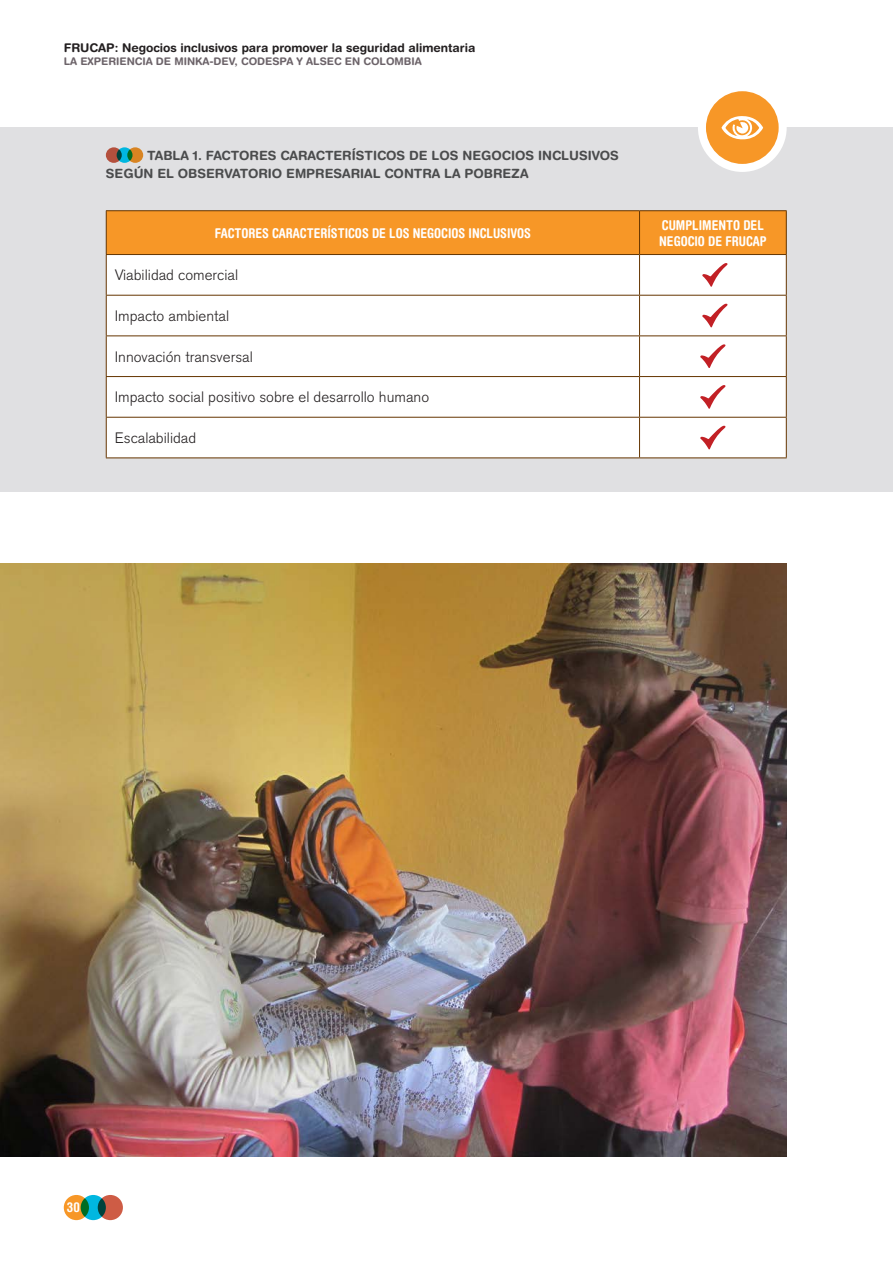
<style>
.page{position:relative;width:893px;height:1263px;background:#fff}
.page>*{position:absolute;margin:0;border:0;box-sizing:border-box;transform-origin:0 0}
._0_Cuerpo_texto{font:300 15px "Akzidenz Grotesk BE";color:#231f20}
.tabla_texto_titulo_b{font:700 condensed 13.5px/16.2px "Helvetica Rounded";color:#fff}
.TITULO_TABLAS_y_GRAF{font:700 12.75px "Helvetica Rounded";color:#4b4c4d}
.t1{font:700 12px "Helvetica Rounded";color:#231f20}
.t2{font:700 10.5px "Helvetica Rounded";color:#6c6369}
</style>
<div class="page">
<div style="left:0;top:128px;width:893px;height:364px;background:#e0e0e2"></div>
<div style="left:81px;top:1195px;width:25px;height:25px;background:#00b7e0;border-radius:50%"></div>
<svg style="left:98px;top:1195px;width:25px;height:25px"></svg>
<svg style="left:64px;top:1195px;width:25px;height:25px"></svg>
<div style="left:117px;top:147px;width:16px;height:16px;background:#00b7e0;border-radius:50%"></div>
<svg style="left:106px;top:147px;width:16px;height:16px"></svg>
<svg style="left:127px;top:147px;width:16px;height:16px"></svg>
<div style="left:107px;top:211px;width:679px;height:43px;background:#f79727"></div>
<div style="left:107px;top:255px;width:679px;height:202px;background:#fff"></div>
<hr style="left:106px;top:210px;width:533px;height:1px;background:#653500">
<hr style="left:106px;top:211px;width:1px;height:43px;background:#653500">
<hr style="left:639px;top:210px;width:148px;height:1px;background:#653500">
<hr style="left:639px;top:211px;width:1px;height:43px;background:#653500">
<hr style="left:786px;top:211px;width:1px;height:43px;background:#653500">
<hr style="left:106px;top:254px;width:533px;height:1px;background:#653500">
<hr style="left:106px;top:255px;width:1px;height:40px;background:#653500">
<hr style="left:639px;top:254px;width:148px;height:1px;background:#653500">
<hr style="left:639px;top:255px;width:1px;height:40px;background:#653500">
<hr style="left:786px;top:255px;width:1px;height:40px;background:#653500">
<hr style="left:106px;top:295px;width:533px;height:1px;background:#653500">
<hr style="left:106px;top:296px;width:1px;height:39px;background:#653500">
<hr style="left:639px;top:295px;width:148px;height:1px;background:#653500">
<hr style="left:639px;top:296px;width:1px;height:39px;background:#653500">
<hr style="left:786px;top:296px;width:1px;height:39px;background:#653500">
<hr style="left:106px;top:335px;width:533px;height:1px;background:#653500">
<hr style="left:106px;top:336px;width:1px;height:40px;background:#653500">
<hr style="left:639px;top:335px;width:148px;height:1px;background:#653500">
<hr style="left:639px;top:336px;width:1px;height:40px;background:#653500">
<hr style="left:786px;top:336px;width:1px;height:40px;background:#653500">
<hr style="left:106px;top:376px;width:533px;height:1px;background:#653500">
<hr style="left:106px;top:377px;width:1px;height:40px;background:#653500">
<hr style="left:639px;top:376px;width:148px;height:1px;background:#653500">
<hr style="left:639px;top:377px;width:1px;height:40px;background:#653500">
<hr style="left:786px;top:377px;width:1px;height:40px;background:#653500">
<hr style="left:106px;top:417px;width:533px;height:1px;background:#653500">
<hr style="left:106px;top:418px;width:1px;height:39px;background:#653500">
<hr style="left:639px;top:417px;width:148px;height:1px;background:#653500">
<hr style="left:639px;top:418px;width:1px;height:39px;background:#653500">
<hr style="left:786px;top:418px;width:1px;height:39px;background:#653500">
<hr style="left:106px;top:457px;width:533px;height:1px;background:#653500">
<hr style="left:639px;top:457px;width:148px;height:1px;background:#653500">
<svg style="left:702px;top:263px;width:26px;height:24px"></svg>
<svg style="left:702px;top:304px;width:26px;height:23px"></svg>
<svg style="left:700px;top:344px;width:26px;height:24px"></svg>
<svg style="left:700px;top:385px;width:26px;height:24px"></svg>
<svg style="left:700px;top:426px;width:26px;height:23px"></svg>
<img style="left:0;top:563px;width:786px;height:594px">
<div style="left:698px;top:83px;width:89px;height:89px;background:#fff;border-radius:50%"></div>
<div style="left:706px;top:91px;width:73px;height:73px;background:#f79727;border-radius:50%"></div>
<svg style="left:721px;top:116px;width:42px;height:24px"></svg>
<p class="t1" style="left:64px;top:40px;width:413px">FRUCAP: Negocios inclusivos para promover la seguridad alimentaria</p>
<p class="t2" style="left:64px;top:55px;width:359px">LA EXPERIENCIA DE MINKA-DEV, CODESPA Y ALSEC EN COLOMBIA</p>
<p class="TITULO_TABLAS_y_GRAF" style="left:147px;top:148px;width:473px">TABLA 1. FACTORES CARACTERÍSTICOS DE LOS NEGOCIOS INCLUSIVOS</p>
<p class="TITULO_TABLAS_y_GRAF" style="left:106px;top:166px;width:424px">SEGÚN EL OBSERVATORIO EMPRESARIAL CONTRA LA POBREZA</p>
<p class="tabla_texto_titulo_b" style="left:215px;top:225px;width:318px">FACTORES CARACTERÍSTICOS DE LOS NEGOCIOS INCLUSIVOS</p>
<p class="tabla_texto_titulo_b" style="left:659px;top:217px;width:109px">CUMPLIMENTO DEL<br>NEGOCIO DE FRUCAP</p>
<p class="_0_Cuerpo_texto" style="left:115px;top:267px;width:125px">Viabilidad comercial</p>
<p class="_0_Cuerpo_texto" style="left:115px;top:307px;width:116px">Impacto ambiental</p>
<p class="_0_Cuerpo_texto" style="left:115px;top:348px;width:140px">Innovación transversal</p>
<p class="_0_Cuerpo_texto" style="left:115px;top:389px;width:316px">Impacto social positivo sobre el desarrollo humano</p>
<p class="_0_Cuerpo_texto" style="left:115px;top:429px;width:83px">Escalabilidad</p>
<p class="tabla_texto_titulo_b" style="left:67px;top:1199px;width:14px">30</p>
</div>
